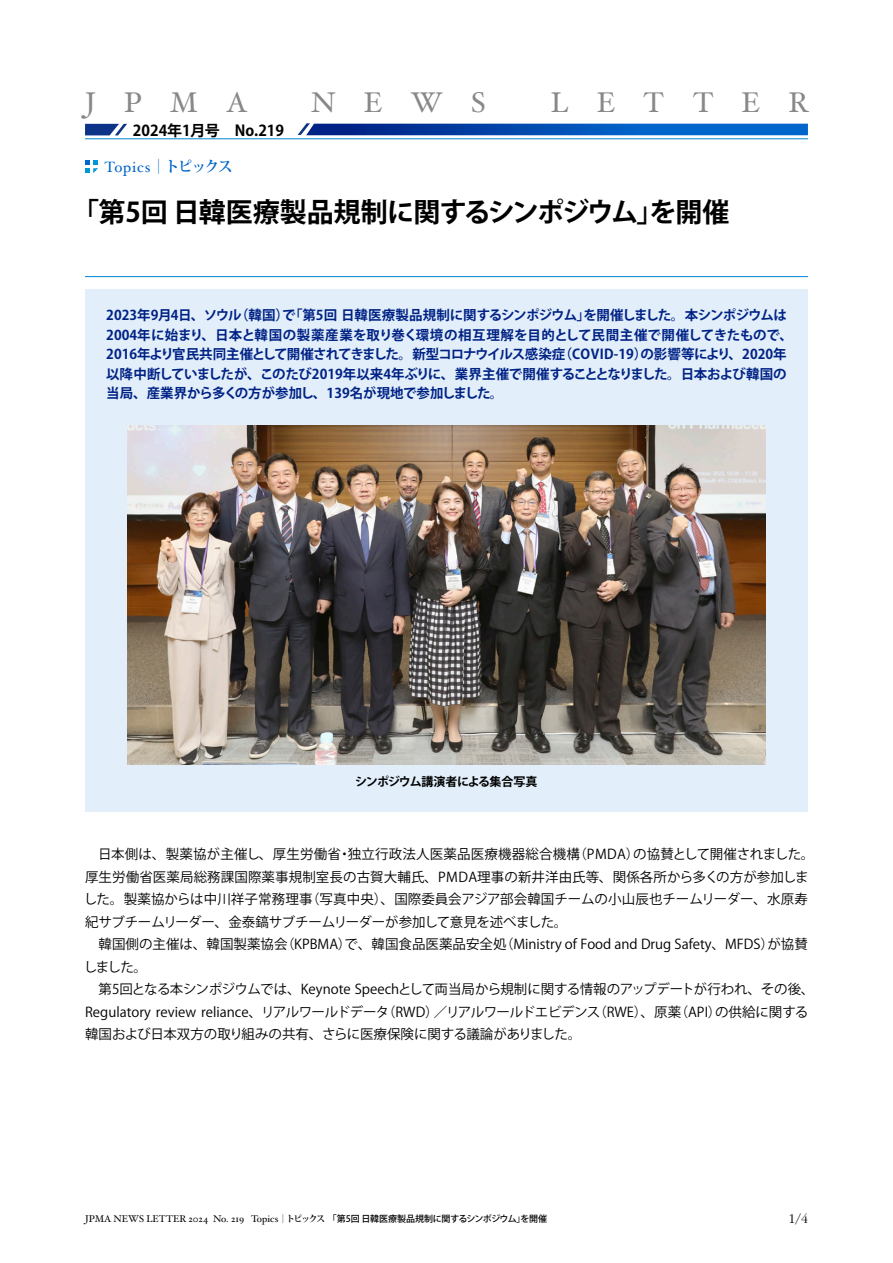
<style>
.page{position:relative;width:893px;height:1263px;background:#fff}
.page>*{position:absolute;margin:0;border:0;box-sizing:border-box;transform-origin:0 0}
.t1{font:28.5px "Hoefler Text";letter-spacing:.995em;color:#888}
.t2{font:700 27px "Koz Go Pr 6 N";letter-spacing:-.02em;color:#000}
.t3{font:700 15px "Koz Go Pr 6 N";color:#000}
.t4{font:15px "Hoefler Text";letter-spacing:.05em;color:#0066cb}
.t5{font:300 13.8px "ITC Garamond Std";color:#000}
.t6{font:13.5px/22.5px "Koz Go Pr 6 N";color:#000}
.t7{font:700 13.5px/19.5px "Koz Go Pr 6 N";letter-spacing:-.01em;color:#002285}
.t8{font:700 12px "Koz Go Pr 6 N";letter-spacing:-.06em;color:#000}
.t9{font:9.75px "Hoefler Text";color:#000}
.s1{font-family:"Koz Min Pr 6 N";font-weight:700}
.s2{font-family:"Koz Min Pro";font-size:9px}
.s3{font-family:"Koz Min Pro";font-weight:700;font-size:9px}
.s4{font-family:"Koz Go Pr 6 N";font-weight:500;font-size:9px}
</style>
<div class="page">
<div style="left:85px;top:289px;width:723px;height:522px;background:#e2effa"></div>
<img style="left:128px;top:425px;width:637px;height:339px">
<hr style="left:85px;top:276px;width:723px;height:1px;background:#0085d6">
<svg style="left:85px;top:124px;width:42px;height:11px"></svg>
<svg style="left:298px;top:123px;width:510px;height:12px;background:#1258b6"></svg>
<hr style="left:85px;top:139px;width:723px;height:1px;background:#0085d6">
<svg style="left:85px;top:160px;width:13px;height:13px"></svg>
<h1 class="t1" style="left:85px;top:85px;width:164px">JPMA</h1>
<h1 class="t1" style="left:311px;top:85px;width:176px">NEWS</h1>
<h1 class="t1" style="left:551px;top:85px;width:260px">LETTER</h1>
<p class="t3" style="left:133px;top:122px;width:153px">2024年1月号　No.219</p>
<p class="t4" style="left:105px;top:158px;width:130px">Topics<span class="s1">｜トピックス</span></p>
<h2 class="t2" style="left:72px;top:196px;width:659px">「第5回 日韓医療製品規制に関するシンポジウム」を開催</h2>
<p class="t7" style="left:106px;top:306px;width:688px">2023年9月4日、ソウル（韓国）で「第5回 日韓医療製品規制に関するシンポジウム」を開催しました。本シンポジウムは2004年に始まり、日本と韓国の製薬産業を取り巻く環境の相互理解を目的として民間主催で開催してきたもので、2016年より官民共同主催として開催されてきました。新型コロナウイルス感染症（COVID-19）の影響等により、2020年以降中断していましたが、このたび2019年以来4年ぶりに、業界主催で開催することとなりました。日本および韓国の当局、産業界から多くの方が参加し、139名が現地で参加しました。</p>
<p class="t8" style="left:355px;top:774px;width:184px">シンポジウム講演者による集合写真</p>
<p class="t6" style="left:84px;top:843px;width:732px">　日本側は、製薬協が主催し、厚生労働省・独立行政法人医薬品医療機器総合機構（PMDA）の協賛として開催されました。厚生労働省医薬局総務課国際薬事規制室長の古賀大輔氏、PMDA理事の新井洋由氏等、関係各所から多くの方が参加しました。製薬協からは中川祥子常務理事（写真中央）、国際委員会アジア部会韓国チームの小山辰也チームリーダー、水原寿紀サブチームリーダー、金泰鎬サブチームリーダーが参加して意見を述べました。<br>　韓国側の主催は、韓国製薬協会（KPBMA）で、韓国食品医薬品安全処（Ministry of Food and Drug Safety、MFDS）が協賛しました。<br>　第5回となる本シンポジウムでは、Keynote Speechとして両当局から規制に関する情報のアップデートが行われ、その後、Regulatory review reliance、リアルワールドデータ（RWD）／リアルワールドエビデンス（RWE）、原薬（API）の供給に関する韓国および日本双方の取り組みの共有、さらに医療保険に関する議論がありました。</p>
<p class="t9" style="left:85px;top:1213px;width:464px">JPMA NEWS LETTER 2024 No. 219 Topics<span class="s2">｜</span><span class="s3">トピックス</span> <span class="s4">「第5回 日韓医療製品規制に関するシンポジウム」を開催</span></p>
<p class="t5" style="left:789px;top:1212px;width:21px">1/4</p>
</div>
